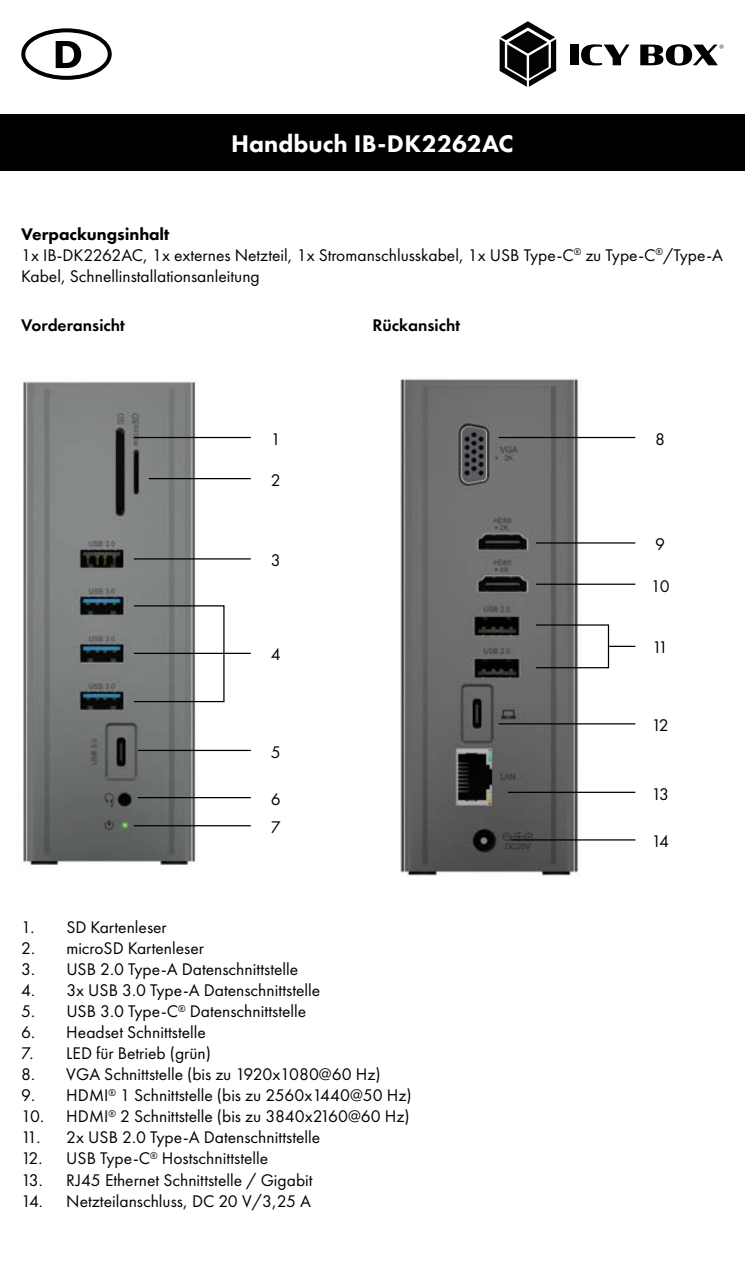
<style>
.page{position:relative;width:745px;height:1276px;background:#fff}
.page>*{position:absolute;margin:0;border:0;box-sizing:border-box;transform-origin:0 0}
.t1{font:800 25px "Futura PT";color:#fff}
.t2{font:17.5px/21px "Futura PT";color:#000}
.t3{font:600 17.5px "Futura PT";color:#000}
.s1{font-weight:800}
</style>
<div class="page">
<div style="left:0;top:115px;width:744px;height:56px;background:#000"></div>
<div style="left:569px;top:45px;width:9px;height:20px;background:#000"></div>
<svg style="left:581px;top:44px;width:48px;height:21px"></svg>
<svg style="left:640px;top:44px;width:83px;height:22px"></svg>
<svg style="left:499px;top:21px;width:57px;height:66px"></svg>
<div style="left:21px;top:28px;width:91px;height:52px;border:4px solid #000;border-radius:50%"></div>
<svg style="left:56px;top:41px;width:25px;height:27px"></svg>
<img style="left:400px;top:378px;width:236px;height:499px">
<img style="left:23px;top:381px;width:213px;height:484px">
<hr style="left:134px;top:653px;width:117px;height:1px;background:#000">
<div style="left:133px;top:605px;width:91px;height:97px;border:1px solid #000"></div>
<svg style="left:608px;top:646px;width:27px;height:1px"></svg>
<div style="left:535px;top:624px;width:73px;height:44px;border:1px solid #000"></div>
<hr style="left:134px;top:558px;width:117px;height:1px;background:#000">
<hr style="left:535px;top:542px;width:100px;height:1px;background:#000">
<hr style="left:535px;top:583px;width:100px;height:2px;background:#000">
<hr style="left:138px;top:750px;width:113px;height:1px;background:#000">
<hr style="left:498px;top:723px;width:137px;height:1px;background:#000">
<hr style="left:138px;top:797px;width:113px;height:1px;background:#000">
<hr style="left:507px;top:791px;width:128px;height:2px;background:#000">
<hr style="left:134px;top:825px;width:117px;height:1px;background:#000">
<hr style="left:510px;top:839px;width:125px;height:1px;background:#000">
<hr style="left:134px;top:437px;width:117px;height:1px;background:#000">
<hr style="left:498px;top:437px;width:137px;height:1px;background:#000">
<hr style="left:149px;top:478px;width:102px;height:1px;background:#000">
<h1 class="t1" style="left:231px;top:128px;width:284px">Handbuch IB-DK2262AC</h1>
<p class="t2" style="left:21px;top:224px;width:702px"><span class="s1">Verpackungsinhalt<br></span>1x IB-DK2262AC, 1x externes Netzteil, 1x Stromanschlusskabel, 1x USB Type-C<sup>®</sup> zu Type-C<sup>®</sup>/Type-A<br>Kabel, Schnellinstallationsanleitung</p>
<p class="t3" style="left:21px;top:314px;width:105px">Vorderansicht</p>
<p class="t3" style="left:372px;top:314px;width:89px">Rückansicht</p>
<p class="t2" style="left:270px;top:428px;width:11px">1</p>
<p class="t2" style="left:655px;top:428px;width:11px">8</p>
<p class="t2" style="left:270px;top:469px;width:11px">2</p>
<p class="t2" style="left:270px;top:550px;width:11px">3</p>
<p class="t2" style="left:270px;top:644px;width:11px">4</p>
<p class="t2" style="left:270px;top:741px;width:11px">5</p>
<p class="t2" style="left:655px;top:534px;width:11px">9</p>
<p class="t2" style="left:650px;top:575px;width:20px">10</p>
<p class="t2" style="left:652px;top:636px;width:17px">11</p>
<p class="t2" style="left:651px;top:715px;width:19px">12</p>
<p class="t2" style="left:270px;top:788px;width:11px">6</p>
<p class="t2" style="left:651px;top:783px;width:19px">13</p>
<p class="t2" style="left:270px;top:816px;width:11px">7</p>
<p class="t2" style="left:651px;top:831px;width:19px">14</p>
<p class="t2" style="left:21px;top:917px;width:147px">1. SD Kartenleser</p>
<p class="t2" style="left:21px;top:938px;width:184px">2. microSD Kartenleser</p>
<p class="t2" style="left:21px;top:959px;width:278px">3. USB 2.0 Type-A Datenschnittstelle</p>
<p class="t2" style="left:21px;top:980px;width:300px">4. 3x USB 3.0 Type-A Datenschnittstelle</p>
<p class="t2" style="left:21px;top:1001px;width:286px">5. USB 3.0 Type-C<sup>®</sup> Datenschnittstelle</p>
<p class="t2" style="left:21px;top:1022px;width:186px">6. Headset Schnittstelle</p>
<p class="t2" style="left:21px;top:1043px;width:191px">7. LED für Betrieb (grün)</p>
<p class="t2" style="left:21px;top:1064px;width:360px">8. VGA Schnittstelle (bis zu 1920x1080@60 Hz)</p>
<p class="t2" style="left:21px;top:1085px;width:391px">9. HDMI<sup>®</sup> 1 Schnittstelle (bis zu 2560x1440@50 Hz)</p>
<p class="t2" style="left:21px;top:1106px;width:390px">10. HDMI<sup>®</sup> 2 Schnittstelle (bis zu 3840x2160@60 Hz)</p>
<p class="t2" style="left:21px;top:1127px;width:300px">11. 2x USB 2.0 Type-A Datenschnittstelle</p>
<p class="t2" style="left:21px;top:1148px;width:248px">12. USB Type-C<sup>®</sup> Hostschnittstelle</p>
<p class="t2" style="left:21px;top:1169px;width:293px">13. RJ45 Ethernet Schnittstelle / Gigabit</p>
<p class="t2" style="left:21px;top:1190px;width:291px">14. Netzteilanschluss, DC 20 V/3,25 A</p>
</div>
